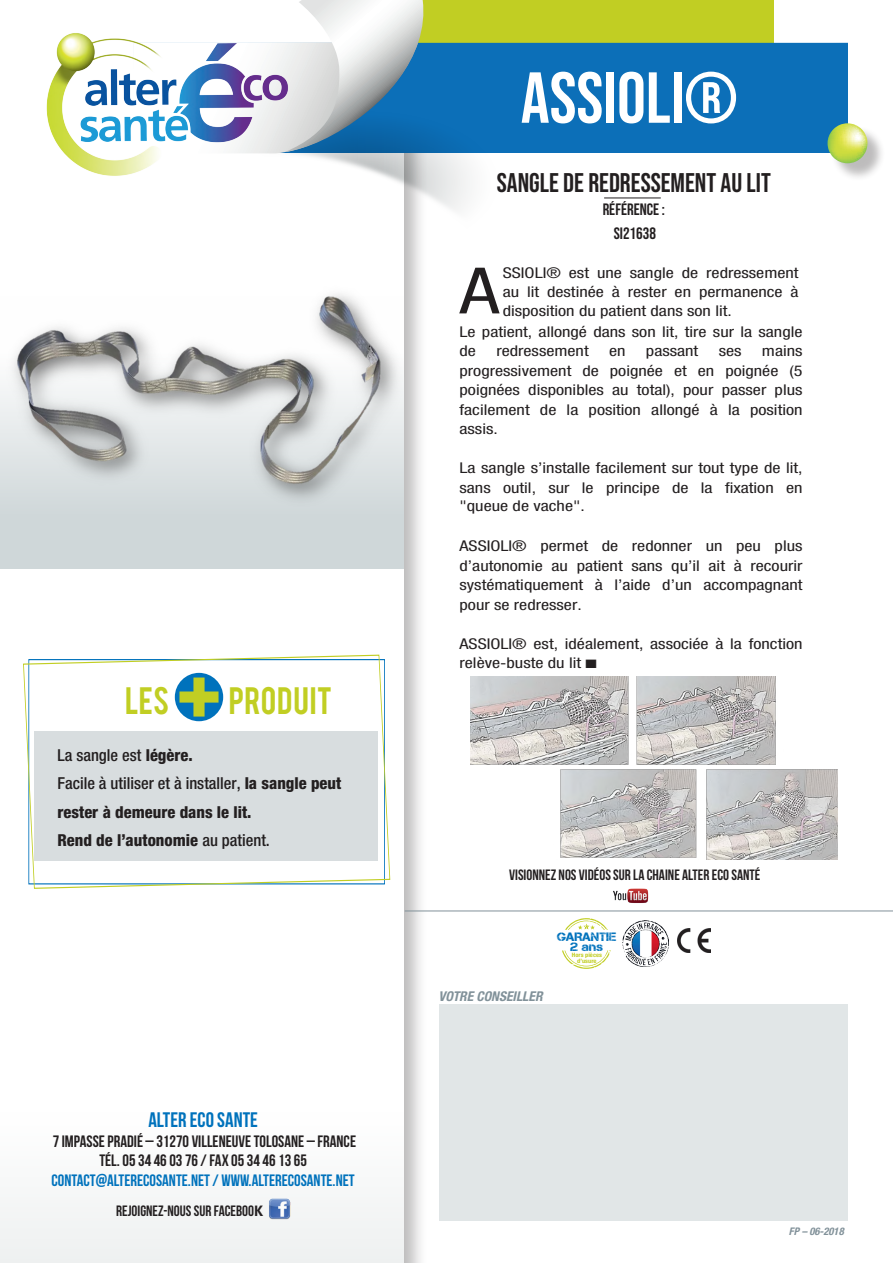
<style>
.page{position:relative;width:893px;height:1263px;background:#fff}
.page>*{position:absolute;margin:0;border:0;box-sizing:border-box;transform-origin:0 0}
.t1{font:72px "Bebas Neue";color:#fff}
.t2{font:condensed 64.05px "Helvetica Neue LT Std";color:#231f20;scale:1.22 1}
.t3{font:30px "Bebas";letter-spacing:.015em;color:#c1ce23}
.t4{font:27px "Bebas Neue";color:#231f20}
.t5{font:21px "Bebas Neue";color:#0072bc}
.t6{font:800 condensed 16.5px/28.3px "Helvetica Neue LT Std";color:#231f20}
.t7{font:16.5px/19.8px "Bebas Neue";color:#231f20;text-align:center}
.t8{font:16.5px "Bebas Neue";color:#0072bc}
.t9{font:16.5px "Bebas Neue";color:#231f20}
.t10{font:700 15px "Bebas Neue";color:#231f20}
.t11{font:15px "Bebas Neue";color:#231f20}
.t12{font:condensed 14.85px/19.5px "Helvetica Neue LT Std";color:#231f20;text-align:justify;scale:1.22 1}
.t13{font:italic 700 condensed 13.5px "Helvetica Neue LT Std";color:#819199}
.t14{font:12.15px/10.5px "Capture Smallz";color:#0072bc;text-align:center;scale:1.09 1}
.t15{font:italic 700 condensed 10.5px "Helvetica Neue LT Std";color:#819199}
.t16{font:700 condensed 6px/6px "Helvetica Neue LT Std";color:#c1ce23;text-align:center;scale:1.09 1}
.s1{font-weight:500}
.s2{font-family:"Meta";font-weight:700}
.s3{font-style:inherit}
</style>
<div class="page">
<div style="left:0;top:0;width:428px;height:1263px;background:#231f20;opacity:.3"></div>
<div style="left:0;top:0;width:403px;height:1263px;background:#fff"></div>
<div style="left:383px;top:0;width:391px;height:44px;background:#c1ce23"></div>
<div style="left:1px;top:1112px;width:403px;height:151px;background:#f6f8f8"></div>
<div style="left:1px;top:297px;width:403px;height:272px;background:#cfd7d9"></div>
<div style="left:439px;top:1004px;width:408px;height:216px;background:#e1e6e7"></div>
<img style="left:613px;top:888px;width:36px;height:15px">
<img style="left:268px;top:1198px;width:22px;height:22px">
<svg style="left:23px;top:654px;width:368px;height:235px"></svg>
<div style="left:34px;top:731px;width:344px;height:130px;background:#d8dddf"></div>
<div style="left:175px;top:673px;width:48px;height:48px;background:#0072bc;border-radius:50%"></div>
<svg style="left:179px;top:677px;width:40px;height:39px"></svg>
<div style="left:643px;top:43px;width:204px;height:110px;background:#0c6fb8"></div>
<img style="left:302px;top:42px;width:341px;height:252px">
<svg style="left:299px;top:0;width:125px;height:154px"></svg>
<img style="left:46px;top:24px;width:256px;height:152px">
<div style="left:830px;top:126px;width:56px;height:56px;background:#231f20;opacity:.3"></div>
<svg style="left:827px;top:123px;width:40px;height:40px"></svg>
<hr style="left:405px;top:911px;width:488px;height:1px;background:#819199">
<img style="left:677px;top:928px;width:34px;height:24px">
<svg style="left:562px;top:950px;width:49px;height:19px"></svg>
<svg style="left:565px;top:918px;width:43px;height:12px"></svg>
<img style="left:622px;top:920px;width:47px;height:47px">
<hr style="left:604px;top:198px;width:57px;height:1px;background:#231f20">
<img style="left:470px;top:676px;width:368px;height:184px">
<img style="left:1px;top:272px;width:418px;height:250px">
<h3 class="t3" style="left:125px;top:678px;width:46px">LES</h3>
<h3 class="t3" style="left:229px;top:678px;width:105px">PRODUIT</h3>
<p class="t6" style="left:57px;top:741px;width:285px"><span class="s1">La sangle est</span> légère.<br><span class="s1">Facile à utiliser et à installer,</span> la sangle peut rester à demeure dans le lit.<br>Rend de l’autonomie <span class="s1">au patient.</span></p>
<h3 class="t5" style="left:148px;top:1108px;width:111px">ALTER ECO SANTE</h3>
<p class="t7" style="left:53px;top:1131px;width:305px">7 IMPASSE PRADIÉ – 31270 VILLENEUVE TOLOSANE – FRANCE<br>TÉL. 05 34 46 03 76 / FAX 05 34 46 13 65</p>
<p class="t8" style="left:52px;top:1171px;width:305px">CONTACT@ALTERECOSANTE.NET / WWW.ALTERECOSANTE.NET</p>
<p class="t11" style="left:116px;top:1202px;width:148px">REJOIGNEZ-NOUS SUR FACEBOO<span class="s2">K</span></p>
<h1 class="t1" style="left:521px;top:57px;width:218px">ASSIOLI®</h1>
<h3 class="t4" style="left:497px;top:167px;width:275px">SANGLE DE REDRESSEMENT AU LIT</h3>
<p class="t7" style="left:603px;top:200px;width:64px">RÉFÉRENCE <span class="s3">:</span></p>
<p class="t9" style="left:614px;top:224px;width:44px">SI21638</p>
<h2 class="t2" style="left:460px;top:254px;width:34px">A</h2>
<p class="t12" style="left:503px;top:263px;width:244px;line-height:18.9px">SSIOLI® est une sangle de redressement au lit destinée à rester en permanence à disposition du patient dans son lit.</p>
<p class="t12" style="left:459px;top:321px;width:283px">Le patient, allongé dans son lit, tire sur la sangle de</p>
<p class="t12" style="left:459px;top:341px;width:283px;text-indent:302px">mains progressivement de poignée et en poignée (5 poignées disponibles au total), pour passer plus facilement de la position allongé à la position assis.</p>
<p class="t12" style="left:459px;top:458px;width:283px;line-height:18.9px">La sangle s’installe facilement sur tout type de lit, sans outil, sur le principe de la fixation en "queue de vache".</p>
<p class="t12" style="left:459px;top:536px;width:283px">ASSIOLI® permet de redonner un peu plus d’autonomie au patient sans qu’il ait à recourir systématiquement à l’aide d’un accompagnant pour se redresser.</p>
<p class="t12" style="left:459px;top:633px;width:283px">ASSIOLI® est, idéalement, associée à la fonction relève-buste du lit ■</p>
<p class="t12" style="left:496px;top:341px;width:77px">redressement</p>
<p class="t12" style="left:609px;top:341px;width:15px">en</p>
<p class="t12" style="left:646px;top:341px;width:44px">passant</p>
<p class="t12" style="left:719px;top:341px;width:20px">ses</p>
<p class="t10" style="left:509px;top:866px;width:253px">VISIONNEZ NOS VIDÉOS SUR LA CHAINE ALTER ECO SANTÉ</p>
<p class="t13" style="left:439px;top:988px;width:105px">VOTRE CONSEILLER</p>
<p class="t14" style="left:557px;top:931px;width:56px">GARANTIE<br>2 ans</p>
<p class="t16" style="left:572px;top:952px;width:29px">Hors pièces d’usure</p>
<p class="t15" style="left:789px;top:1225px;width:56px">FP – 06-2018</p>
</div>
